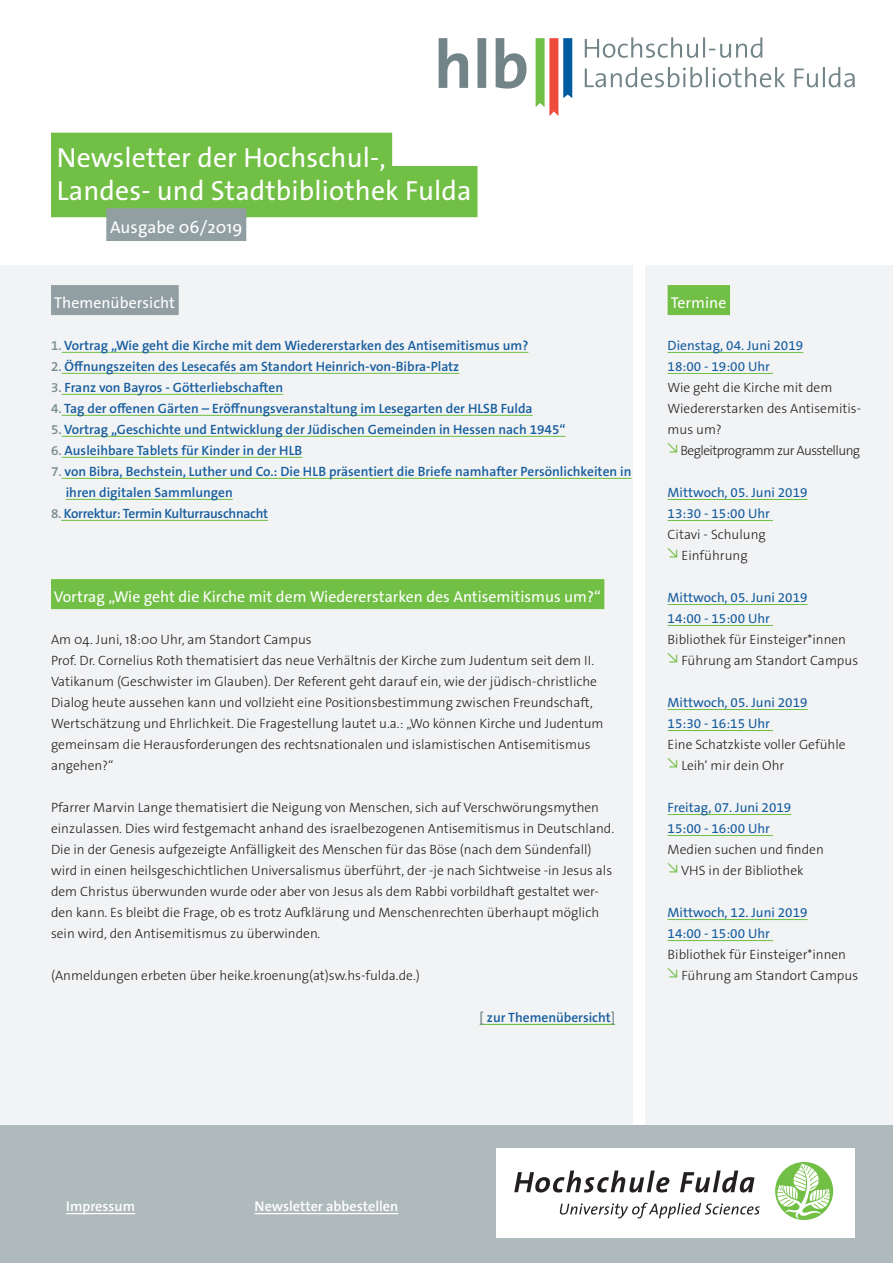
<style>
.page{position:relative;width:893px;height:1263px;background:#fff}
.page>*{position:absolute;margin:0;border:0;box-sizing:border-box;transform-origin:0 0}
.Titel-Headline{font:27.75px/33.3px "The Sans Os F";letter-spacing:.005em;color:#fff}
.Titel-Subheadline{font:17.25px "The Sans Os F";letter-spacing:.005em;color:#fff}
.Copy_Headline_HFD-Gr{font:15.75px "The Sans Os F";color:#fff}
.Copy_Link{font:600 14.25px "The Sans Os F";color:#fff}
.Copy_Headline_HFD-Gr-2{font:300 13.5px/21px "The Sans Os F";color:#231f20}
.Copy_Auszeichnung_03{font:600 13.5px "The Sans Os F";color:#175d9e}
.Copy_Auszeichnung_01{font:13.5px "The Sans Os F";color:#175d9e}
.Copy{font:300 13.5px/21px "The Sans Os F";color:#231f20}
.Copy_Auszeichnung_03-2{font:600 13.5px "The Sans Os F";letter-spacing:-.02em;color:#175d9e}
.Copy_Headline_HFD-Gr-3{font:300 13.5px "The Sans Os F";letter-spacing:-.04em;color:#231f20}
.Copy_Link-2{font:600 13.5px "The Sans Os F";color:#175d9e}
.s1{color:#7a8d91}
</style>
<div class="page">
<div style="left:0;top:266px;width:632px;height:859px;background:#f1f3f4"></div>
<div style="left:645px;top:266px;width:248px;height:859px;background:#f1f3f4"></div>
<div style="left:0;top:1125px;width:893px;height:138px;background:#afbabd"></div>
<hr style="left:66px;top:1213px;width:69px;height:1px;background:#fff">
<hr style="left:255px;top:1213px;width:143px;height:1px;background:#fff">
<div style="left:496px;top:1148px;width:359px;height:90px;background:#fff"></div>
<div style="left:775px;top:1162px;width:58px;height:58px;background:#71bf44;border-radius:50%"></div>
<svg style="left:777px;top:1163px;width:53px;height:55px"></svg>
<svg style="left:514px;top:1170px;width:155px;height:22px"></svg>
<svg style="left:680px;top:1170px;width:74px;height:22px"></svg>
<svg style="left:559px;top:1203px;width:201px;height:15px"></svg>
<div style="left:51px;top:133px;width:341px;height:51px;background:#71bf44"></div>
<div style="left:51px;top:166px;width:427px;height:51px;background:#71bf44"></div>
<div style="left:106px;top:208px;width:140px;height:33px;background:#929fa2"></div>
<div style="left:51px;top:579px;width:553px;height:30px;background:#71bf44"></div>
<hr style="left:480px;top:1024px;width:135px;height:1px;background:#71bf44">
<div style="left:668px;top:285px;width:62px;height:30px;background:#71bf44"></div>
<hr style="left:668px;top:352px;width:135px;height:1px;background:#71bf44">
<hr style="left:668px;top:373px;width:105px;height:1px;background:#71bf44">
<hr style="left:668px;top:499px;width:140px;height:1px;background:#71bf44">
<hr style="left:668px;top:520px;width:105px;height:1px;background:#71bf44">
<hr style="left:668px;top:604px;width:140px;height:1px;background:#71bf44">
<hr style="left:668px;top:625px;width:105px;height:1px;background:#71bf44">
<hr style="left:668px;top:709px;width:140px;height:1px;background:#71bf44">
<hr style="left:668px;top:730px;width:105px;height:1px;background:#71bf44">
<hr style="left:668px;top:814px;width:123px;height:1px;background:#71bf44">
<hr style="left:668px;top:835px;width:105px;height:1px;background:#71bf44">
<hr style="left:668px;top:919px;width:140px;height:1px;background:#71bf44">
<hr style="left:668px;top:940px;width:105px;height:1px;background:#71bf44">
<div style="left:51px;top:285px;width:128px;height:30px;background:#929fa2"></div>
<hr style="left:62px;top:352px;width:466px;height:1px;background:#71bf44">
<hr style="left:62px;top:373px;width:397px;height:1px;background:#71bf44">
<hr style="left:62px;top:394px;width:221px;height:1px;background:#71bf44">
<hr style="left:62px;top:415px;width:471px;height:1px;background:#71bf44">
<hr style="left:62px;top:436px;width:504px;height:1px;background:#71bf44">
<hr style="left:62px;top:457px;width:240px;height:1px;background:#71bf44">
<hr style="left:62px;top:478px;width:569px;height:1px;background:#71bf44">
<hr style="left:66px;top:499px;width:167px;height:1px;background:#71bf44">
<hr style="left:61px;top:520px;width:207px;height:1px;background:#71bf44">
<svg style="left:585px;top:67px;width:270px;height:20px"></svg>
<svg style="left:585px;top:37px;width:177px;height:21px"></svg>
<svg style="left:439px;top:38px;width:88px;height:51px"></svg>
<svg style="left:536px;top:38px;width:36px;height:78px"></svg>
<p class="Titel-Headline" style="left:57px;top:141px;width:416px">Newsletter der Hochschul-,<br>Landes- und Stadtbibliothek Fulda</p>
<p class="Titel-Subheadline" style="left:110px;top:216px;width:134px">Ausgabe 06/2019</p>
<p class="Copy_Headline_HFD-Gr" style="left:54px;top:292px;width:123px">Themenübersicht</p>
<p class="Copy_Auszeichnung_03" style="left:51px;top:336px;width:479px"><span class="s1">1.</span> Vortrag „Wie geht die Kirche mit dem Wiedererstarken des Antisemitismus um?</p>
<p class="Copy_Auszeichnung_03" style="left:51px;top:357px;width:410px"><span class="s1">2.</span> Öffnungszeiten des Lesecafés am Standort Heinrich-von-Bibra-Platz</p>
<p class="Copy_Auszeichnung_03" style="left:51px;top:378px;width:234px"><span class="s1">3.</span> Franz von Bayros - Götterliebschaften</p>
<p class="Copy_Auszeichnung_03" style="left:51px;top:399px;width:483px"><span class="s1">4.</span> Tag der offenen Gärten – Eröffnungsveranstaltung im Lesegarten der HLSB Fulda</p>
<p class="Copy_Auszeichnung_03" style="left:51px;top:420px;width:516px"><span class="s1">5.</span> Vortrag „Geschichte und Entwicklung der Jüdischen Gemeinden in Hessen nach 1945“</p>
<p class="Copy_Auszeichnung_03" style="left:51px;top:441px;width:253px"><span class="s1">6.</span> Ausleihbare Tablets für Kinder in der HLB</p>
<p class="Copy_Auszeichnung_03" style="left:51px;top:462px;width:582px"><span class="s1">7.</span> von Bibra, Bechstein, Luther und Co.: Die HLB präsentiert die Briefe namhafter Persönlichkeiten in</p>
<p class="Copy_Auszeichnung_03" style="left:66px;top:483px;width:169px">ihren digitalen Sammlungen</p>
<p class="Copy_Auszeichnung_03-2" style="left:51px;top:504px;width:219px"><span class="s1">8.</span> Korrektur: Termin Kulturrauschnacht</p>
<p class="Copy_Headline_HFD-Gr" style="left:54px;top:586px;width:548px">Vortrag „Wie geht die Kirche mit dem Wiedererstarken des Antisemitismus um?“</p>
<p class="Copy_Headline_HFD-Gr-2" style="left:51px;top:629px;width:262px">Am 04. Juni, 18:00 Uhr, am Standort Campus</p>
<p class="Copy_Headline_HFD-Gr-2" style="left:51px;top:650px;width:554px">Prof. Dr. Cornelius Roth thematisiert das neue Verhältnis der Kirche zum Judentum seit dem II.<br>Vatikanum (Geschwister im Glauben). Der Referent geht darauf ein, wie der jüdisch-christliche Dialog heute aussehen kann und vollzieht eine Positionsbestimmung zwischen Freundschaft, Wertschätzung und Ehrlichkeit. Die Fragestellung lautet u.a.: „Wo können Kirche und Judentum gemeinsam die Herausforderungen des rechtsnationalen und islamistischen Antisemitismus angehen?“</p>
<p class="Copy_Headline_HFD-Gr-2" style="left:51px;top:797px;width:565px">Pfarrer Marvin Lange thematisiert die Neigung von Menschen, sich auf Verschwörungsmythen einzulassen. Dies wird festgemacht anhand des israelbezogenen Antisemitismus in Deutschland.<br>Die in der Genesis aufgezeigte Anfälligkeit des Menschen für das Böse (nach dem Sündenfall) wird in einen heilsgeschichtlichen Universalismus überführt, der -je nach Sichtweise -in Jesus als dem Christus überwunden wurde oder aber von Jesus als dem Rabbi vorbildhaft gestaltet wer&shy;den kann. Es bleibt die Frage, ob es trotz Aufklärung und Menschenrechten überhaupt möglich sein wird, den Antisemitismus zu überwinden.</p>
<p class="Copy_Headline_HFD-Gr-2" style="left:51px;top:965px;width:370px">(Anmeldungen erbeten über heike.kroenung(at)sw.hs-fulda.de.)</p>
<p class="Copy_Link-2" style="left:480px;top:1008px;width:137px"><span class="s1">[</span> zur Themenübersicht<span class="s1">]</span></p>
<p class="Copy_Headline_HFD-Gr" style="left:671px;top:292px;width:57px">Termine</p>
<p class="Copy_Auszeichnung_01" style="left:668px;top:336px;width:137px">Dienstag, 04. Juni 2019</p>
<p class="Copy_Auszeichnung_01" style="left:668px;top:357px;width:104px">18:00 - 19:00 Uhr</p>
<p class="Copy" style="left:668px;top:377px;width:195px">Wie geht die Kirche mit dem<br>Wiedererstarken des Antisemitis&shy;mus um?</p>
<p class="Copy_Headline_HFD-Gr-3" style="left:668px;top:441px;width:194px"><sup>↘</sup> Begleitprogramm zur Ausstellung</p>
<p class="Copy_Auszeichnung_01" style="left:668px;top:483px;width:141px">Mittwoch, 05. Juni 2019</p>
<p class="Copy_Auszeichnung_01" style="left:668px;top:504px;width:104px">13:30 - 15:00 Uhr</p>
<p class="Copy" style="left:668px;top:524px;width:100px">Citavi - Schulung</p>
<p class="Copy_Headline_HFD-Gr-2" style="left:668px;top:545px;width:81px"><sup>↘</sup> Einführung</p>
<p class="Copy_Auszeichnung_01" style="left:668px;top:588px;width:141px">Mittwoch, 05. Juni 2019</p>
<p class="Copy_Auszeichnung_01" style="left:668px;top:609px;width:104px">14:00 - 15:00 Uhr</p>
<p class="Copy" style="left:668px;top:629px;width:180px">Bibliothek für Einsteiger*innen</p>
<p class="Copy_Headline_HFD-Gr-2" style="left:668px;top:650px;width:192px"><sup>↘</sup> Führung am Standort Campus</p>
<p class="Copy_Auszeichnung_01" style="left:668px;top:693px;width:141px">Mittwoch, 05. Juni 2019</p>
<p class="Copy_Auszeichnung_01" style="left:668px;top:714px;width:104px">15:30 - 16:15 Uhr</p>
<p class="Copy" style="left:668px;top:734px;width:180px">Eine Schatzkiste voller Gefühle</p>
<p class="Copy_Headline_HFD-Gr-2" style="left:668px;top:755px;width:118px"><sup>↘</sup> Leih‘ mir dein Ohr</p>
<p class="Copy_Auszeichnung_01" style="left:668px;top:798px;width:125px">Freitag, 07. Juni 2019</p>
<p class="Copy_Auszeichnung_01" style="left:668px;top:819px;width:104px">15:00 - 16:00 Uhr</p>
<p class="Copy" style="left:668px;top:839px;width:158px">Medien suchen und finden</p>
<p class="Copy_Headline_HFD-Gr-2" style="left:668px;top:860px;width:137px"><sup>↘</sup> VHS in der Bibliothek</p>
<p class="Copy_Auszeichnung_01" style="left:668px;top:903px;width:141px">Mittwoch, 12. Juni 2019</p>
<p class="Copy_Auszeichnung_01" style="left:668px;top:924px;width:104px">14:00 - 15:00 Uhr</p>
<p class="Copy" style="left:668px;top:944px;width:180px">Bibliothek für Einsteiger*innen</p>
<p class="Copy_Headline_HFD-Gr-2" style="left:668px;top:965px;width:192px"><sup>↘</sup> Führung am Standort Campus</p>
<p class="Copy_Link" style="left:66px;top:1197px;width:70px">Impressum</p>
<p class="Copy_Link" style="left:255px;top:1197px;width:145px">Newsletter abbestellen</p>
</div>
